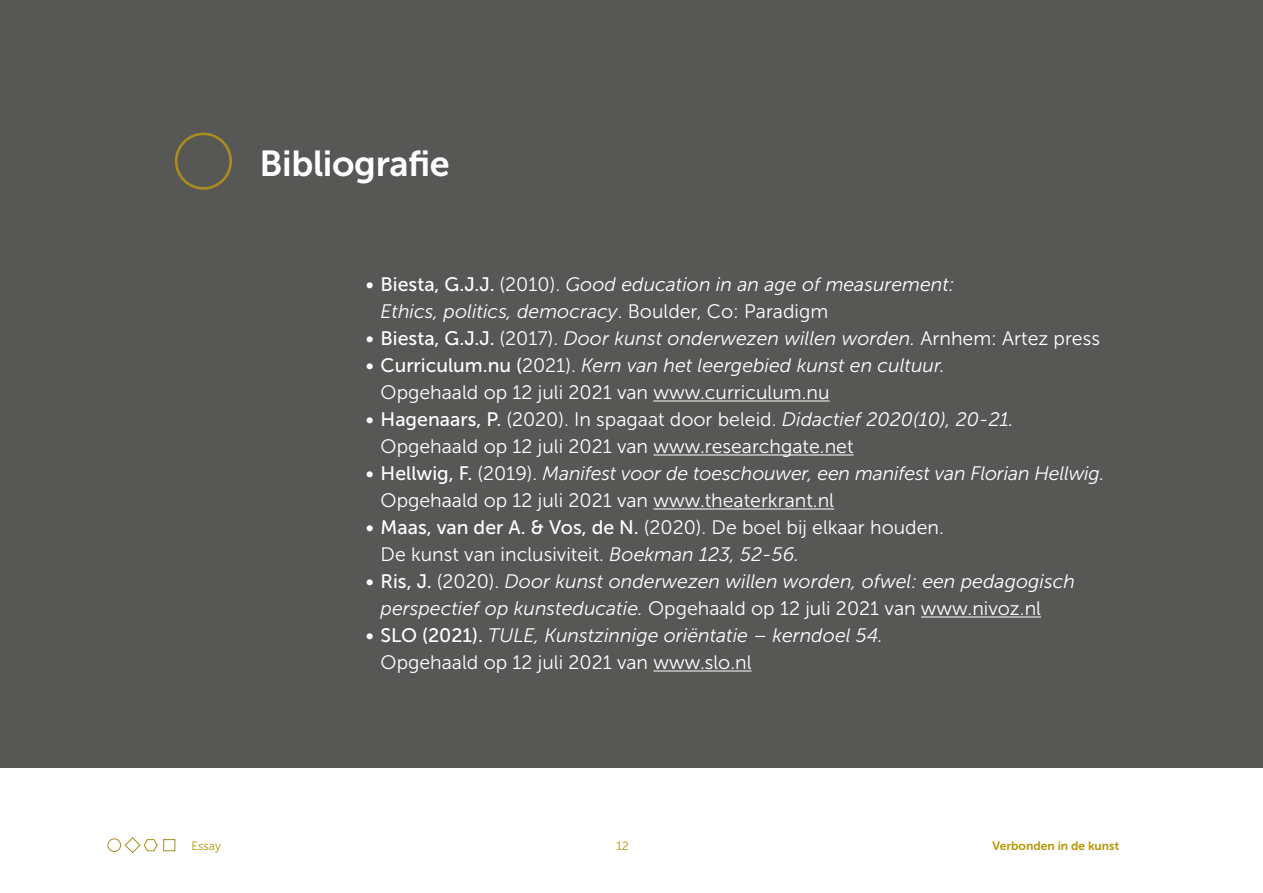
<style>
.page{position:relative;width:1263px;height:893px;background:#fff}
.page>*{position:absolute;margin:0;border:0;box-sizing:border-box;transform-origin:0 0}
.t1{font:36px "Museo Sans 700";letter-spacing:-.01em;color:#fff}
.t2{font:italic 19.5px/27px "Museo Sans 300";color:#fff}
.t3{font:19.5px/27px "Museo Sans 300";color:#fff}
.t4{font:12px "Museo Sans 700";color:#b69500}
.t5{font:12px "Museo Sans 300";color:#b69500}
.s1{font-family:"Museo Sans 500";font-style:normal}
.s2{font-style:normal}
.s3{font-family:"Museo Sans 500"}
.s4{font-style:italic}
</style>
<div class="page">
<div style="left:108px;top:838px;width:13px;height:14px;border:1px solid #a88c20;border-radius:50%"></div>
<svg style="left:124px;top:837px;width:51px;height:16px"></svg>
<div style="left:0;top:0;width:1263px;height:767px;background:#575756"></div>
<hr style="left:653px;top:400px;width:176px;height:1px;background:#fff">
<hr style="left:653px;top:454px;width:200px;height:1px;background:#fff">
<hr style="left:653px;top:508px;width:181px;height:1px;background:#fff">
<hr style="left:921px;top:616px;width:120px;height:1px;background:#fff">
<hr style="left:653px;top:670px;width:99px;height:1px;background:#fff">
<div style="left:175px;top:133px;width:57px;height:57px;border:3px solid #a88c20;border-radius:50%"></div>
<h1 class="t1" style="left:259px;top:143px;width:192px">Bibliografie</h1>
<p class="t2" style="left:381px;top:271px;width:575px;text-indent:-15px"><span class="s1">• Biesta, G.J.J.</span> <span class="s2">(2010).</span> Good education in an age of measurement:<br>Ethics, politics, democracy<span class="s2">. Boulder, Co: Paradigm</span></p>
<p class="t2" style="left:366px;top:325px;width:736px"><span class="s1">• Biesta, G.J.J.</span> <span class="s2">(2017).</span> Door kunst onderwezen willen worden. <span class="s2">Arnhem: Artez press</span></p>
<p class="t3" style="left:381px;top:352px;width:566px;text-indent:-15px"><span class="s3">• Curriculum.nu (</span>2021). <span class="s4">Kern van het leergebied kunst en cultuur.<br></span>Opgehaald op 12 juli 2021 van www.curriculum.nu</p>
<p class="t3" style="left:381px;top:406px;width:634px;text-indent:-15px"><span class="s3">• Hagenaars, P.</span> (2020). In spagaat door beleid. <span class="s4">Didactief 2020(10), 20-21.<br></span>Opgehaald op 12 juli 2021 van www.researchgate.net</p>
<p class="t2" style="left:381px;top:460px;width:725px;text-indent:-15px"><span class="s1">• Hellwig, F.</span> <span class="s2">(2019).</span> Manifest voor de toeschouwer, een manifest van Florian Hellwig.<br><span class="s2">Opgehaald op 12 juli 2021 van www.theaterkrant.nl</span></p>
<p class="t3" style="left:381px;top:514px;width:565px;text-indent:-15px"><span class="s3">• Maas, van der A. &amp; Vos, de N.</span> (2020). De boel bij elkaar houden.<br>De kunst van inclusiviteit. <span class="s4">Boekman 123, 52-56.</span></p>
<p class="t2" style="left:381px;top:568px;width:696px;text-indent:-15px"><span class="s1">• Ris, J.</span> <span class="s2">(2020).</span> Door kunst onderwezen willen worden, ofwel: een pedagogisch perspectief op kunsteducatie. <span class="s2">Opgehaald op 12 juli 2021 van www.nivoz.nl</span></p>
<p class="t2" style="left:381px;top:622px;width:504px;text-indent:-15px"><span class="s1">• SLO (2021).</span> TULE, Kunstzinnige oriëntatie – kerndoel 54.<br><span class="s2">Opgehaald op 12 juli 2021 van www.slo.nl</span></p>
<p class="t5" style="left:191px;top:839px;width:31px">Essay</p>
<p class="t5" style="left:617px;top:839px;width:14px">12</p>
<p class="t4" style="left:992px;top:839px;width:128px">Verbonden in de kunst</p>
</div>
